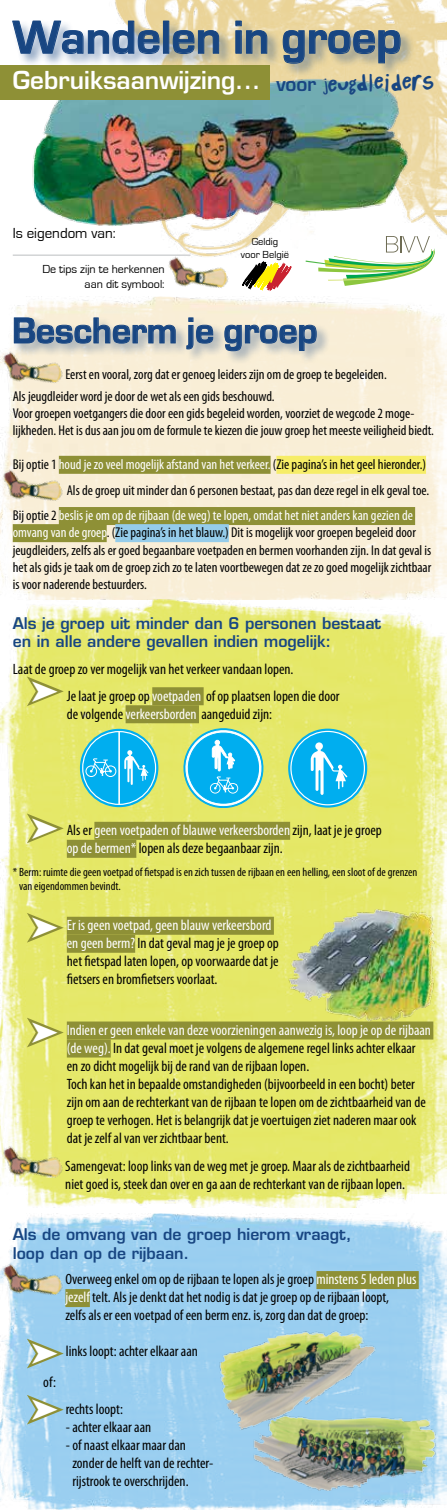
<style>
.page{position:relative;width:447px;height:1510px;background:#fff}
.page>*{position:absolute;margin:0;border:0;box-sizing:border-box;transform-origin:0 0}
.t1{font:700 48px "Eurostile";color:#184682}
.t2{font:700 37.5px "Eurostile";color:#184682}
.t3{font:600 24.15px "Eurostile LT Std";color:#fff}
.t4{font:600 15.75px/18.9px "Eurostile LT Std";color:#184682}
.t5{font:condensed 15px/18px "Myriad Pro";color:#000}
.t6{font:15px "Eurostile";color:#000}
.t7{font:condensed 14.25px/17.1px "Myriad Pro";color:#000}
.t8{font:condensed 14.25px "Myriad Pro";color:#fff}
.t9{font:condensed 12px/14.4px "Myriad Pro";color:#000}
.t10{font:12px/15px "Eurostile";color:#000;text-align:right}
.t11{font:10.5px/12.6px "Eurostile";color:#000;text-align:center}
.s1{font-family:"Childs Play Age Six";font-weight:400;font-size:17.7px;color:#184682}
.s2{color:#fff}
.s3{color:#000}
</style>
<div class="page">
<img style="left:115px;top:0;width:331px;height:256px">
<img style="left:11px;top:62px;width:414px;height:137px">
<img style="left:0;top:316px;width:446px;height:891px">
<div style="left:152px;top:687px;width:51px;height:18px;background:#8e9036"></div>
<div style="left:125px;top:705px;width:74px;height:18px;background:#8e9036"></div>
<div style="left:94px;top:822px;width:196px;height:18px;background:#8e9036"></div>
<div style="left:67px;top:840px;width:69px;height:18px;background:#8e9036"></div>
<div style="left:67px;top:916px;width:207px;height:18px;background:#8e9036"></div>
<div style="left:67px;top:934px;width:68px;height:18px;background:#8e9036"></div>
<div style="left:67px;top:1021px;width:366px;height:18px;background:#8e9036"></div>
<div style="left:67px;top:1039px;width:44px;height:18px;background:#8e9036"></div>
<div style="left:80px;top:729px;width:78px;height:78px;background:#00aeef;border-radius:50%"></div>
<div style="left:82px;top:731px;width:74px;height:74px;border:1px solid #fff;border-radius:50%"></div>
<hr style="left:118px;top:731px;width:2px;height:73px;background:#fff">
<svg style="left:124px;top:750px;width:25px;height:35px"></svg>
<svg style="left:85px;top:765px;width:12px;height:12px"></svg>
<svg style="left:86px;top:766px;width:10px;height:10px"></svg>
<svg style="left:90px;top:758px;width:25px;height:18px"></svg>
<svg style="left:184px;top:728px;width:79px;height:79px;background:#57c6d6"></svg>
<svg style="left:288px;top:728px;width:79px;height:79px;background:#14b4ed"></svg>
<div style="left:290px;top:731px;width:75px;height:74px;border:1px solid #fff;border-radius:50%"></div>
<div style="left:315px;top:742px;width:8px;height:8px;background:#fff;border-radius:50%"></div>
<svg style="left:310px;top:749px;width:37px;height:46px"></svg>
<div style="left:0;top:65px;width:269px;height:34px;background:#8e9036"></div>
<div style="left:11px;top:20px;width:403px;height:57px;background:#184682;opacity:.5"></div>
<svg style="left:12px;top:21px;width:147px;height:33px"></svg>
<div style="left:163px;top:21px;width:6px;height:32px;border:1px solid #184682"></div>
<svg style="left:173px;top:30px;width:46px;height:24px"></svg>
<svg style="left:235px;top:21px;width:32px;height:33px"></svg>
<svg style="left:283px;top:30px;width:117px;height:34px;background:#a6a796"></svg>
<img style="left:283px;top:905px;width:155px;height:116px">
<div style="left:59px;top:456px;width:211px;height:18px;background:#8e9036"></div>
<div style="left:276px;top:456px;width:150px;height:18px;background:#f6ed67"></div>
<div style="left:59px;top:507px;width:356px;height:18px;background:#8e9036"></div>
<div style="left:13px;top:524px;width:94px;height:18px;background:#8e9036"></div>
<div style="left:115px;top:524px;width:114px;height:18px;background:#95ccea"></div>
<img style="left:0;top:1213px;width:446px;height:296px">
<div style="left:316px;top:1271px;width:102px;height:18px;background:#8e9036"></div>
<div style="left:65px;top:1289px;width:25px;height:18px;background:#8e9036"></div>
<img style="left:213px;top:1325px;width:169px;height:108px">
<img style="left:251px;top:1408px;width:191px;height:95px">
<img style="left:243px;top:146px;width:131px;height:53px">
<hr style="left:13px;top:255px;width:177px;height:1px;background:#bcbec0">
<img style="left:0;top:1262px;width:65px;height:43px">
<img style="left:0;top:1145px;width:65px;height:42px">
<img style="left:0;top:468px;width:65px;height:43px">
<img style="left:0;top:351px;width:14px;height:42px">
<svg style="left:14px;top:199px;width:420px;height:208px"></svg>
<svg style="left:21px;top:675px;width:49px;height:36px;background:#d3d660"></svg>
<svg style="left:21px;top:911px;width:49px;height:36px;background:#cfd15c"></svg>
<svg style="left:21px;top:1016px;width:49px;height:36px;background:#cfd262"></svg>
<svg style="left:21px;top:812px;width:49px;height:36px;background:#d3d563"></svg>
<svg style="left:21px;top:1393px;width:49px;height:36px;background:#9bc3ca"></svg>
<svg style="left:21px;top:1337px;width:49px;height:36px;background:#9ac3ca"></svg>
<h1 class="t1" style="left:13px;top:11px;width:390px">Wandelen in groep</h1>
<h3 class="t3" style="left:13px;top:65px;width:422px">Gebruiksaanwijzing... <sub>voor</sub> <sub>jeug</sub><span class="s1">dleiders</span></h3>
<p class="t6" style="left:13px;top:225px;width:104px">Is eigendom van:</p>
<p class="t10" style="left:42px;top:261px;width:124px">De tips zijn te herkennen aan dit symbool:</p>
<p class="t11" style="left:241px;top:235px;width:49px">Geldig voor België</p>
<h2 class="t2" style="left:12px;top:310px;width:307px">Bescherm je groep</h2>
<p class="t7" style="left:13px;top:364px;width:375px;line-height:21.3px;text-indent:52px">Eerst en vooral, zorg dat er genoeg leiders zijn om de groep te begeleiden.<br>Als jeugdleider word je door de wet als een gids beschouwd.</p>
<p class="t7" style="left:13px;top:404px;width:422px">Voor groepen voetgangers die door een gids begeleid worden, voorziet de wegcode 2 moge&shy;lijkheden. Het is dus aan jou om de formule te kiezen die jouw groep het meeste veiligheid biedt.</p>
<p class="t7" style="left:13px;top:455px;width:414px">Bij optie 1 <span class="s2">houd je zo veel mogelijk afstand van het verkeer.</span> (Zie pagina’s in het geel hieronder.)</p>
<p class="t7" style="left:67px;top:481px;width:364px">Als de groep uit minder dan 6 personen bestaat, pas dan deze regel in elk geval toe.</p>
<p class="t8" style="left:13px;top:507px;width:401px"><span class="s3">Bij optie 2</span> beslis je om op de rijbaan (de weg) te lopen, omdat het niet anders kan gezien de</p>
<p class="t7" style="left:13px;top:524px;width:420px"><span class="s2">omvang van de groep</span>. (Zie pagina’s in het blauw.) Dit is mogelijk voor groepen begeleid door jeugdleiders, zelfs als er goed begaanbare voetpaden en bermen voorhanden zijn. In dat geval is het als gids je taak om de groep zich zo te laten voortbewegen dat ze zo goed mogelijk zichtbaar is voor naderende bestuurders.</p>
<p class="t4" style="left:13px;top:613px;width:370px">Als je groep uit minder dan 6 personen bestaat en in alle andere gevallen indien mogelijk:</p>
<p class="t5" style="left:67px;top:655px;width:274px;line-height:26.5px;text-indent:-54px">Laat de groep zo ver mogelijk van het verkeer vandaan lopen.<br>Je laat je groep op <span class="s2">voetpaden</span> of op plaatsen lopen die door</p>
<p class="t5" style="left:67px;top:704px;width:207px">de volgende <span class="s2">verkeersborden</span> aangeduid zijn:</p>
<p class="t5" style="left:67px;top:821px;width:316px">Als er <span class="s2">geen voetpaden of blauwe verkeersborden</span> zijn, laat je je groep <span class="s2">op de bermen*</span> lopen als deze begaanbaar zijn.</p>
<p class="t9" style="left:19px;top:864px;width:399px;text-indent:-6px">* Berm: ruimte die geen voetpad of fietspad is en zich tussen de rijbaan en een helling, een sloot of de grenzen van eigendommen bevindt.</p>
<p class="t5" style="left:67px;top:916px;width:213px"><span class="s2">Er is geen voetpad, geen blauw verkeersbord en geen berm?</span> In dat geval mag je je groep op het fietspad laten lopen, op voorwaarde dat je fietsers en bromfietsers voorlaat.</p>
<p class="t5" style="left:67px;top:1020px;width:365px"><span class="s2">Indien er geen enkele van deze voorzieningen aanwezig is, loop je op de rijbaan (de weg).</span> In dat geval moet je volgens de algemene regel links achter elkaar<br>en zo dicht mogelijk bij de rand van de rijbaan lopen.<br>Toch kan het in bepaalde omstandigheden (bijvoorbeeld in een bocht) beter zijn om aan de rechterkant van de rijbaan te lopen om de zichtbaarheid van de groep te verhogen. Het is belangrijk dat je voertuigen ziet naderen maar ook dat je zelf al van ver zichtbaar bent.</p>
<p class="t5" style="left:65px;top:1157px;width:346px">Samengevat: loop links van de weg met je groep. Maar als de zichtbaarheid niet goed is, steek dan over en ga aan de rechterkant van de rijbaan lopen.</p>
<p class="t4" style="left:13px;top:1224px;width:340px">Als de omvang van de groep hierom vraagt, loop dan op de rijbaan.</p>
<p class="t5" style="left:65px;top:1270px;width:352px">Overweeg enkel om op de rijbaan te lopen als je groep <span class="s2">minstens 5 leden plus jezelf</span> telt. Als je denkt dat het nodig is dat je groep op de rijbaan loopt,<br>zelfs als er een voetpad of een berm enz. is, zorg dan dat de groep:</p>
<p class="t5" style="left:66px;top:1342px;width:134px">links loopt: achter elkaar aan</p>
<p class="t5" style="left:43px;top:1372px;width:14px">of:</p>
<p class="t5" style="left:66px;top:1399px;width:59px">rechts loopt:</p>
<p class="t5" style="left:66px;top:1417px;width:87px">- achter elkaar aan</p>
<p class="t5" style="left:72px;top:1435px;width:142px;text-indent:-7px">- of naast elkaar maar dan zonder de helft van de rechter&shy;rijstrook te overschrijden.</p>
</div>
